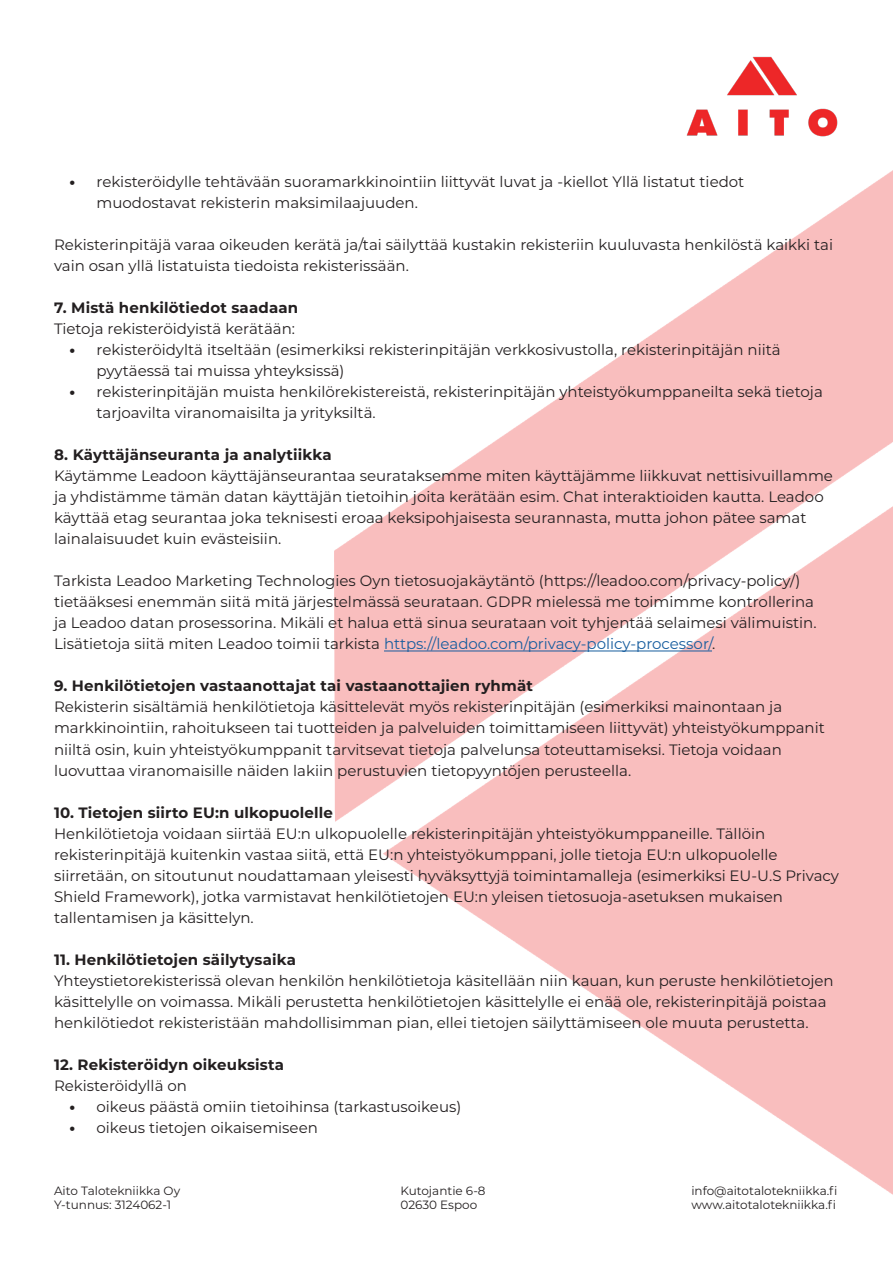
<style>
.page{position:relative;width:893px;height:1263px;background:#fff}
.page>*{position:absolute;margin:0;border:0;box-sizing:border-box;transform-origin:0 0}
.LEIPÄTEKSTI{font:15px/21px "Montserrat";color:#231f20}
.OTSIKKO_2{font:700 15px "Montserrat";letter-spacing:.01em;color:#231f20}
.t1{font:12px/14.4px "Montserrat";color:#231f20}
.s1{font-weight:800}
.s2{color:#175d9e}
</style>
<div class="page">
<img style="left:686px;top:56px;width:151px;height:81px">
<img style="left:334px;top:171px;width:559px;height:1024px">
<hr style="left:384px;top:651px;width:328px;height:1px;background:#175d9e">
<p class="LEIPÄTEKSTI" style="left:97px;top:171px;width:649px;text-indent:-27px"><span class="s1">•</span> rekisteröidylle tehtävään suoramarkkinointiin liittyvät luvat ja -kiellot Yllä listatut tiedot muodostavat rekisterin maksimilaajuuden.</p>
<p class="LEIPÄTEKSTI" style="left:54px;top:234px;width:781px">Rekisterinpitäjä varaa oikeuden kerätä ja/tai säilyttää kustakin rekisteriin kuuluvasta henkilöstä kaikki tai vain osan yllä listatuista tiedoista rekisterissään.</p>
<p class="OTSIKKO_2" style="left:54px;top:297px;width:246px">7. Mistä henkilötiedot saadaan</p>
<p class="LEIPÄTEKSTI" style="left:54px;top:318px;width:243px">Tietoja rekisteröidyistä kerätään:</p>
<p class="LEIPÄTEKSTI" style="left:97px;top:339px;width:686px;text-indent:-27px"><span class="s1">•</span> rekisteröidyltä itseltään (esimerkiksi rekisterinpitäjän verkkosivustolla, rekisterinpitäjän niitä pyytäessä tai muissa yhteyksissä)</p>
<p class="LEIPÄTEKSTI" style="left:97px;top:381px;width:728px;text-indent:-27px"><span class="s1">•</span> rekisterinpitäjän muista henkilörekistereistä, rekisterinpitäjän yhteistyökumppaneilta sekä tietoja tarjoavilta viranomaisilta ja yrityksiltä.</p>
<p class="OTSIKKO_2" style="left:54px;top:444px;width:279px">8. Käyttäjänseuranta ja analytiikka</p>
<p class="LEIPÄTEKSTI" style="left:54px;top:465px;width:780px">Käytämme Leadoon käyttäjänseurantaa seurataksemme miten käyttäjämme liikkuvat nettisivuillamme ja yhdistämme tämän datan käyttäjän tietoihin joita kerätään esim. Chat interaktioiden kautta. Leadoo käyttää etag seurantaa joka teknisesti eroaa keksipohjaisesta seurannasta, mutta johon pätee samat lainalaisuudet kuin evästeisiin.</p>
<p class="LEIPÄTEKSTI" style="left:54px;top:570px;width:764px">Tarkista Leadoo Marketing Technologies Oyn tietosuojakäytäntö (https://leadoo.com/privacy-policy/) tietääksesi enemmän siitä mitä järjestelmässä seurataan. GDPR mielessä me toimimme kontrollerina ja Leadoo datan prosessorina. Mikäli et halua että sinua seurataan voit tyhjentää selaimesi välimuistin.<br>Lisätietoja siitä miten Leadoo toimii tarkista <span class="s2">https://leadoo.com/privacy-policy-processor/</span>.</p>
<p class="OTSIKKO_2" style="left:54px;top:675px;width:480px">9. Henkilötietojen vastaanottajat tai vastaanottajien ryhmät</p>
<p class="LEIPÄTEKSTI" style="left:54px;top:696px;width:772px">Rekisterin sisältämiä henkilötietoja käsittelevät myös rekisterinpitäjän (esimerkiksi mainontaan ja markkinointiin, rahoitukseen tai tuotteiden ja palveluiden toimittamiseen liittyvät) yhteistyökumppanit niiltä osin, kuin yhteistyökumppanit tarvitsevat tietoja palvelunsa toteuttamiseksi. Tietoja voidaan luovuttaa viranomaisille näiden lakiin perustuvien tietopyyntöjen perusteella.</p>
<p class="OTSIKKO_2" style="left:54px;top:801px;width:280px">10. Tietojen siirto EU:n ulkopuolelle</p>
<p class="LEIPÄTEKSTI" style="left:54px;top:822px;width:786px">Henkilötietoja voidaan siirtää EU:n ulkopuolelle rekisterinpitäjän yhteistyökumppaneille. Tällöin rekisterinpitäjä kuitenkin vastaa siitä, että EU:n yhteistyökumppani, jolle tietoja EU:n ulkopuolelle siirretään, on sitoutunut noudattamaan yleisesti hyväksyttyjä toimintamalleja (esimerkiksi EU-U.S Privacy Shield Framework), jotka varmistavat henkilötietojen EU:n yleisen tietosuoja-asetuksen mukaisen tallentamisen ja käsittelyn.</p>
<p class="OTSIKKO_2" style="left:54px;top:948px;width:243px">11. Henkilötietojen säilytysaika</p>
<p class="LEIPÄTEKSTI" style="left:54px;top:969px;width:781px">Yhteystietorekisterissä olevan henkilön henkilötietoja käsitellään niin kauan, kun peruste henkilötietojen käsittelylle on voimassa. Mikäli perustetta henkilötietojen käsittelylle ei enää ole, rekisterinpitäjä poistaa henkilötiedot rekisteristään mahdollisimman pian, ellei tietojen säilyttämiseen ole muuta perustetta.</p>
<p class="OTSIKKO_2" style="left:54px;top:1053px;width:231px">12. Rekisteröidyn oikeuksista</p>
<p class="LEIPÄTEKSTI" style="left:54px;top:1074px;width:135px">Rekisteröidyllä on</p>
<p class="LEIPÄTEKSTI" style="left:70px;top:1095px;width:393px"><span class="s1">•</span> oikeus päästä omiin tietoihinsa (tarkastusoikeus)</p>
<p class="LEIPÄTEKSTI" style="left:70px;top:1116px;width:250px"><span class="s1">•</span> oikeus tietojen oikaisemiseen</p>
<p class="t1" style="left:54px;top:1183px;width:128px">Aito Talotekniikka Oy<br>Y-tunnus: 3124062-1</p>
<p class="t1" style="left:691px;top:1183px;width:148px">info@aitotalotekniikka.fi www.aitotalotekniikka.fi</p>
<p class="t1" style="left:400px;top:1183px;width:87px">Kutojantie 6-8<br>02630 Espoo</p>
</div>
